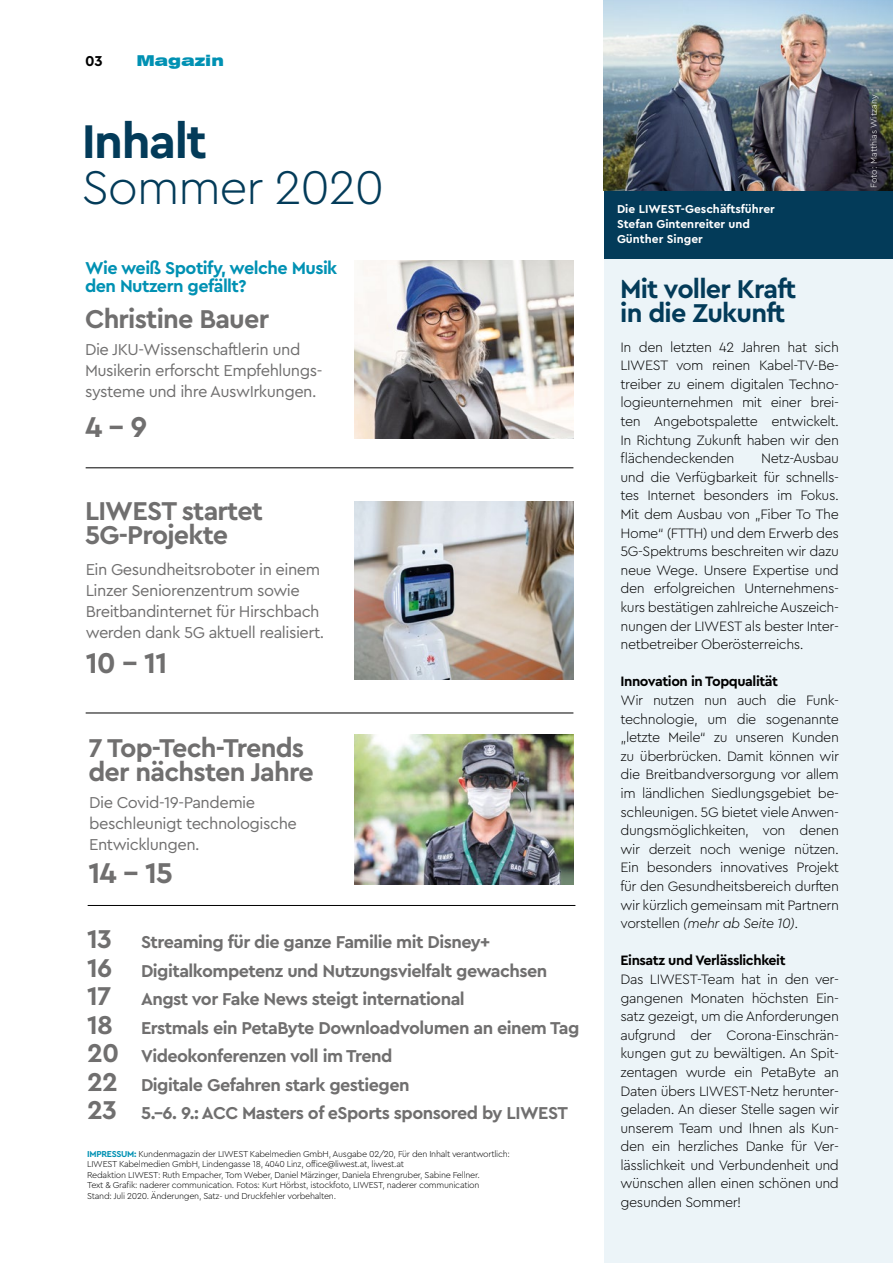
<style>
.page{position:relative;width:893px;height:1263px;background:#fff}
.page>*{position:absolute;margin:0;border:0;box-sizing:border-box;transform-origin:0 0}
.t1{font:300 49.5px "Cera PRO";letter-spacing:-.03em;color:#033b59}
.t2{font:700 49.5px "Cera PRO";letter-spacing:-.03em;color:#033b59}
.t3{font:700 30px "Cera PRO";letter-spacing:-.03em;color:#706f6f}
.t4{font:700 27px/24px "Cera PRO";letter-spacing:-.03em;color:#706f6f}
.t5{font:700 27px/24px "Cera PRO";letter-spacing:-.03em;color:#033b59}
.t6{font:700 18px/28.5px "Cera PRO";letter-spacing:-.03em;color:#706f6f}
.t7{font:700 18px/18px "Cera PRO";letter-spacing:-.03em;color:#0091b3}
.t8{font:16.5px/21px "Cera PRO";letter-spacing:-.03em;color:#706f6f}
.t9{font:900 expanded 15px "Swiss 721 BT";color:#0091b3}
.t10{font:700 15px "Cera PRO";color:#000}
.t11{font:300 14.25px/18.6px "Cera PRO";letter-spacing:-.03em;color:#000;text-align:justify}
.t12{font:700 14.25px "Cera PRO";letter-spacing:-.03em;color:#000}
.t13{font:700 12px/15px "Cera PRO";color:#fff}
.t14{font:300 9px/10.5px "Cera PRO";letter-spacing:-.03em;color:#000}
.t15{font:300 9px "Cera PRO";color:#fff}
.s1{font-size:27px}
.s2{font-weight:700;color:#0091b3}
.s3{font-style:italic}
</style>
<div class="page">
<div style="left:605px;top:0;width:288px;height:1263px;background:#ecf4f8"></div>
<div style="left:605px;top:191px;width:288px;height:68px;background:#033b59"></div>
<img style="left:604px;top:0;width:289px;height:191px">
<hr style="left:86px;top:467px;width:487px;height:1px;background:#000">
<hr style="left:86px;top:713px;width:487px;height:1px;background:#000">
<hr style="left:88px;top:905px;width:487px;height:1px;background:#000">
<img style="left:354px;top:260px;width:219px;height:179px">
<img style="left:354px;top:501px;width:219px;height:179px">
<img style="left:354px;top:735px;width:219px;height:150px">
<p class="t10" style="left:85px;top:51px;width:19px">03</p>
<p class="t9" style="left:136px;top:52px;width:89px">Magazin</p>
<h1 class="t2" style="left:82px;top:108px;width:127px">Inhalt</h1>
<h1 class="t1" style="left:82px;top:155px;width:304px">Sommer 2020</h1>
<p class="t7" style="left:85px;top:258px;width:254px">Wie weiß Spotify, welche Musik den Nutzern gefällt?</p>
<h3 class="t4" style="left:85px;top:305px;width:186px">Christine Bauer</h3>
<p class="t8" style="left:85px;top:338px;width:239px">Die JKU-Wissenschaftlerin und<br>Musikerin erforscht Empfehlungs&shy;systeme und ihre AuswIrkungen.</p>
<h2 class="t3" style="left:85px;top:407px;width:64px">4 - 9</h2>
<h3 class="t4" style="left:85px;top:497px;width:180px">LIWEST startet<br>5G-Projekte</h3>
<p class="t8" style="left:86px;top:558px;width:240px">Ein Gesundheitsroboter in einem Linzer Seniorenzentrum sowie Breitbandinternet für Hirschbach werden dank 5G aktuell realisiert.</p>
<h2 class="t3" style="left:86px;top:643px;width:83px">10 - 11</h2>
<h3 class="t4" style="left:88px;top:734px;width:227px">7 Top-Tech-Trends der nächsten Jahre</h3>
<p class="t8" style="left:89px;top:791px;width:209px">Die Covid-19-Pandemie beschleunigt technologische<br>Entwicklungen.</p>
<h2 class="t3" style="left:88px;top:852px;width:86px">14 - 15</h2>
<p class="t6" style="left:87px;top:927px;width:494px"><span class="s1">13</span> Streaming für die ganze Familie mit Disney+<br><span class="s1">16</span> Digitalkompetenz und Nutzungsvielfalt gewachsen<br><span class="s1">17</span> Angst vor Fake News steigt international<br><span class="s1">18</span> Erstmals ein PetaByte Downloadvolumen an einem Tag <span class="s1">20</span> Videokonferenzen voll im Trend<br><span class="s1">22</span> Digitale Gefahren stark gestiegen<br><span class="s1">23</span> 5.–6. 9.: ACC Masters of eSports sponsored by LIWEST</p>
<p class="t14" style="left:87px;top:1148px;width:424px"><span class="s2">IMPRESSUM:</span> Kundenmagazin der LIWEST Kabelmedien GmbH, Ausgabe 02/20, Für den Inhalt verantwortlich:<br>LIWEST Kabelmedien GmbH, Lindengasse 18, 4040 Linz, office@liwest.at, liwest.at<br>Redaktion LIWEST: Ruth Empacher, Tom Weber, Daniel Märzinger, Daniela Ehrengruber, Sabine Fellner.<br>Text &amp; Grafik: naderer communication. Fotos: Kurt Hörbst, istockfoto, LIWEST, naderer communication<br>Stand: Juli 2020. Änderungen, Satz- und Druckfehler vorbehalten.</p>
<p class="t13" style="left:617px;top:201px;width:159px">Die LIWEST-Geschäftsführer<br>Stefan Gintenreiter und<br>Günther Singer</p>
<h3 class="t5" style="left:620px;top:276px;width:178px">Mit voller Kraft in die Zukunft</h3>
<p class="t11" style="left:620px;top:337px;width:220px">In den letzten 42 Jahren hat sich LIWEST vom reinen Kabel-TV-Be&shy;treiber zu einem digitalen Techno&shy;logieunternehmen mit einer brei&shy;ten Angebotspalette entwickelt.<br>In Richtung Zukunft haben wir den flächendeckenden</p>
<p class="t11" style="left:620px;top:448px;width:220px;text-indent:141px">Netz-Ausbau und die Verfügbarkeit für schnells&shy;tes Internet besonders im Fokus.<br>Mit dem Ausbau von „Fiber To The Home“ (FTTH) und dem Erwerb des 5G-Spektrums beschreiten wir dazu neue Wege. Unsere Expertise und den erfolgreichen Unternehmens&shy;kurs bestätigen zahlreiche Auszeich&shy;nungen der LIWEST als bester Inter&shy;netbetreiber Oberösterreichs.</p>
<p class="t12" style="left:620px;top:672px;width:159px">Innovation in Topqualität</p>
<p class="t11" style="left:620px;top:690px;width:220px">Wir nutzen nun auch die Funk&shy;technologie, um die sogenannte „letzte Meile“ zu unseren Kunden zu überbrücken. Damit können wir die Breitbandversorgung vor allem im ländlichen Siedlungsgebiet be&shy;schleunigen. 5G bietet viele Anwen&shy;dungsmöglichkeiten, von denen wir derzeit noch wenige nützen.<br>Ein besonders innovatives Projekt für den Gesundheitsbereich durften wir kürzlich gemeinsam mit Partnern vorstellen <span class="s3">(mehr ab Seite 10)</span>.</p>
<p class="t12" style="left:620px;top:951px;width:167px">Einsatz und Verlässlichkeit</p>
<p class="t11" style="left:620px;top:969px;width:220px">Das LIWEST-Team hat in den ver&shy;gangenen Monaten höchsten Ein&shy;satz gezeigt, um die Anforderungen aufgrund der Corona-Einschrän&shy;kungen gut zu bewältigen. An Spit&shy;zentagen wurde ein PetaByte an Daten übers LIWEST-Netz herunter&shy;geladen. An dieser Stelle sagen wir unserem Team und Ihnen als Kun&shy;den ein herzliches Danke für Ver&shy;lässlichkeit und Verbundenheit und wünschen allen einen schönen und gesunden Sommer!</p>
<p class="t15" style="left:868px;top:188px;width:94px;rotate:-90deg">Foto: Matthias Witzany</p>
</div>
